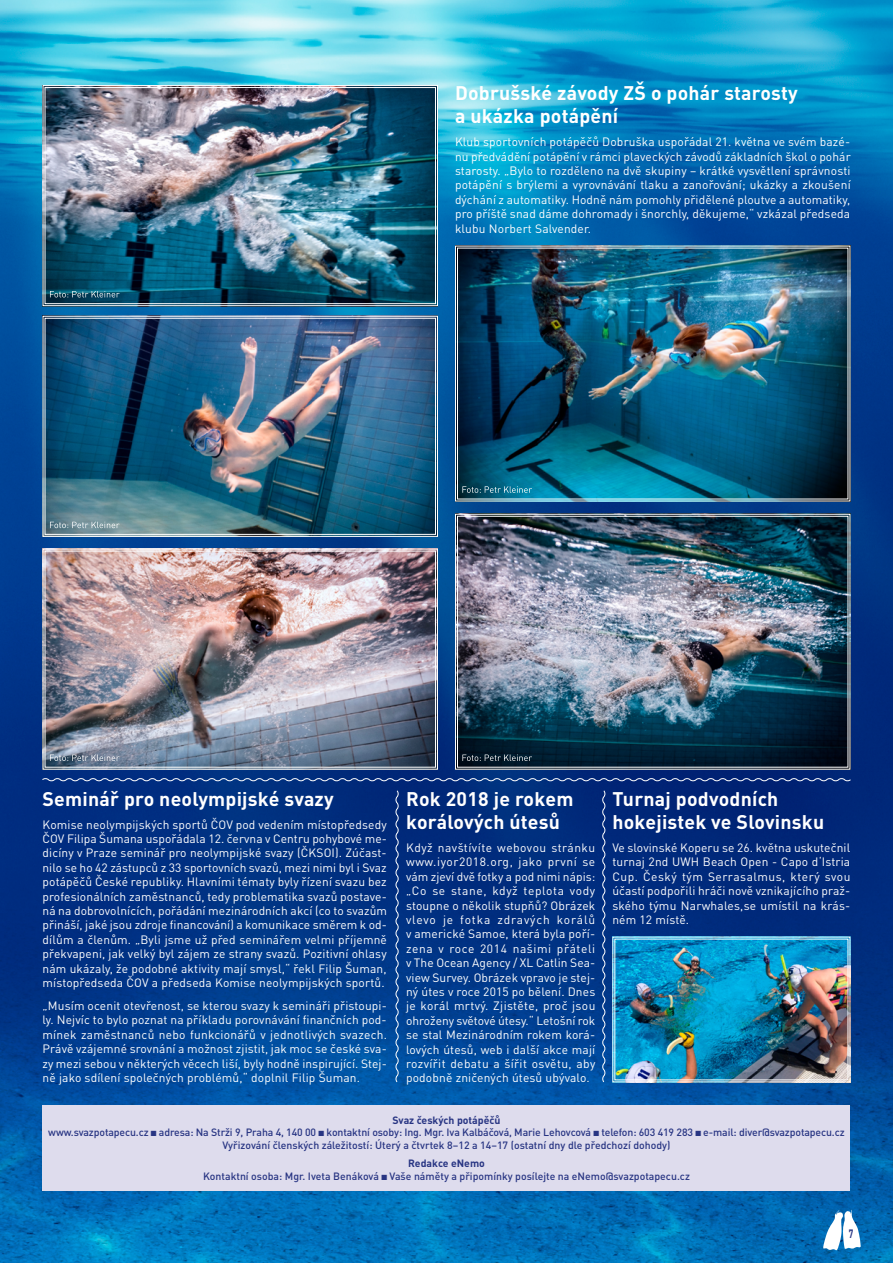
<style>
.page{position:relative;width:893px;height:1263px;background:#fff}
.page>*{position:absolute;margin:0;border:0;box-sizing:border-box;transform-origin:0 0}
.t1{font:700 19.5px/23.4px "DIN Pro";letter-spacing:.01em;color:#fff}
.t2{font:12px/14.4px "DIN Pro Regular 2";letter-spacing:.01em;color:#fff;text-align:justify}
.t3{font:700 12px "DIN Pro";color:#283583;scale:.7 1}
.t4{font:500 10.5px/12.6px "DIN Pro";letter-spacing:-.01em;color:#283583;text-align:center}
.s1{font-weight:700}
</style>
<div class="page">
<img style="left:0;top:0;width:893px;height:1263px">
<svg style="left:823px;top:1209px;width:38px;height:41px"></svg>
<div style="left:43px;top:1106px;width:807px;height:85px;background:#dedced"></div>
<svg style="left:41px;top:777px;width:811px;height:5px;background:#375796"></svg>
<svg style="left:394px;top:790px;width:6px;height:293px;background:#2e5b9e"></svg>
<svg style="left:601px;top:790px;width:5px;height:293px"></svg>
<img style="left:612px;top:936px;width:239px;height:147px">
<div style="left:614px;top:938px;width:234px;height:142px;border:1px solid #fff"></div>
<img style="left:42px;top:85px;width:396px;height:222px">
<div style="left:45px;top:87px;width:391px;height:217px;border:1px solid #fff"></div>
<img style="left:42px;top:315px;width:396px;height:222px">
<div style="left:45px;top:318px;width:391px;height:217px;border:1px solid #fff"></div>
<img style="left:454px;top:245px;width:397px;height:257px">
<img style="left:454px;top:513px;width:397px;height:257px">
<div style="left:457px;top:516px;width:391px;height:252px;border:1px solid #fff"></div>
<img style="left:42px;top:548px;width:396px;height:222px">
<div style="left:45px;top:551px;width:391px;height:217px;border:1px solid #fff"></div>
<svg style="left:50px;top:291px;width:70px;height:6px"></svg>
<svg style="left:50px;top:522px;width:70px;height:6px"></svg>
<svg style="left:462px;top:486px;width:70px;height:7px"></svg>
<svg style="left:462px;top:754px;width:70px;height:7px"></svg>
<svg style="left:50px;top:754px;width:70px;height:7px"></svg>
<h1 class="t1" style="left:455px;top:81px;width:344px">Dobrušské závody ZŠ o pohár starosty a ukázka potápění</h1>
<p class="t2" style="left:455px;top:134px;width:397px">Klub sportovních potápěčů Dobruška uspořádal 21. května ve svém bazé&shy;nu předvádění potápění v rámci plaveckých závodů základních škol o pohár starosty. „Bylo to rozděleno na dvě skupiny – krátké vysvětlení správnosti potápění s brýlemi a vyrovnávání tlaku a zanořování; ukázky a zkoušení dýchání z automatiky. Hodně nám pomohly přidělené ploutve a automatiky, pro příště snad dáme dohromady i šnorchly, děkujeme,“ vzkázal předseda klubu Norbert Salvender.</p>
<h1 class="t1" style="left:43px;top:786px;width:293px">Seminář pro neolympijské svazy</h1>
<p class="t2" style="left:43px;top:817px;width:346px">Komise neolympijských sportů ČOV pod vedením místopředsedy ČOV Filipa Šumana uspořádala 12. června v Centru pohybové me&shy;dicíny v Praze seminář pro neolympijské svazy (ČKSOI). Zúčast&shy;nilo se ho 42 zástupců z 33 sportovních svazů, mezi nimi byl i Svaz potápěčů České republiky. Hlavními tématy byly řízení svazu bez profesionálních zaměstnanců, tedy problematika svazů postave&shy;ná na dobrovolnících, pořádání mezinárodních akcí (co to svazům přináší, jaké jsou zdroje financování) a komunikace směrem k od&shy;dílům a členům. „Byli jsme už před seminářem velmi příjemně překvapeni, jak velký byl zájem ze strany svazů. Pozitivní ohlasy nám ukázaly, že podobné aktivity mají smysl,“ řekl Filip Šuman, místopředseda ČOV a předseda Komise neolympijských sportů.</p>
<p class="t2" style="left:43px;top:998px;width:346px">„Musím ocenit otevřenost, se kterou svazy k semináři přistoupi&shy;ly. Nejvíc to bylo poznat na příkladu porovnávání finančních pod&shy;mínek zaměstnanců nebo funkcionářů v jednotlivých svazech.<br>Právě vzájemné srovnání a možnost zjistit, jak moc se české sva&shy;zy mezi sebou v některých věcech liší, byly hodně inspirující. Stej&shy;ně jako sdílení společných problémů,“ doplnil Filip Šuman.</p>
<h1 class="t1" style="left:406px;top:786px;width:169px">Rok 2018 je rokem korálových útesů</h1>
<p class="t2" style="left:406px;top:840px;width:191px">Když navštívíte webovou stránku www.iyor2018.org, jako první se vám zjeví dvě fotky a pod nimi nápis: „Co se stane, když teplota vody stoupne o několik stupňů? Obrázek vlevo je fotka zdravých korálů v americké Samoe, která byla poří&shy;zena v roce 2014 našimi přáteli v The Ocean Agency / XL Catlin Sea&shy;view Survey. Obrázek vpravo je stej&shy;ný útes v roce 2015 po bělení. Dnes je korál mrtvý. Zjistěte, proč jsou ohroženy světové útesy.“ Letošní rok se stal Mezinárodním rokem korá&shy;lových útesů, web i další akce mají rozvířit debatu a šířit osvětu, aby podobně zničených útesů ubývalo.</p>
<h1 class="t1" style="left:612px;top:786px;width:213px">Turnaj podvodních hokejistek ve Slovinsku</h1>
<p class="t2" style="left:612px;top:840px;width:240px">Ve slovinské Koperu se 26. května uskutečnil turnaj 2nd UWH Beach Open - Capo d‘Istria Cup. Český tým Serrasalmus, který svou účastí podpořili hráči nově vznikajícího praž&shy;ského týmu Narwhales,se umístil na krás&shy;ném 12 místě.</p>
<p class="t4" style="left:48px;top:1113px;width:798px"><span class="s1">Svaz českých potápěčů<br></span>www.svazpotapecu.cz ■ adresa: Na Strži 9, Praha 4, 140 00 ■ kontaktní osoby: Ing. Mgr. Iva Kalbáčová, Marie Lehovcová ■ telefon: 603 419 283 ■ e-mail: diver@svazpotapecu.cz<br>Vyřizování členských záležitostí: Úterý a čtvrtek 8–12 a 14–17 (ostatní dny dle předchozí dohody)</p>
<p class="t4" style="left:203px;top:1156px;width:488px"><span class="s1">Redakce eNemo<br></span>Kontaktní osoba: Mgr. Iveta Benáková ■ Vaše náměty a připomínky posílejte na eNemo@svazpotapecu.cz</p>
<p class="t3" style="left:849px;top:1225px;width:8px">7</p>
</div>
